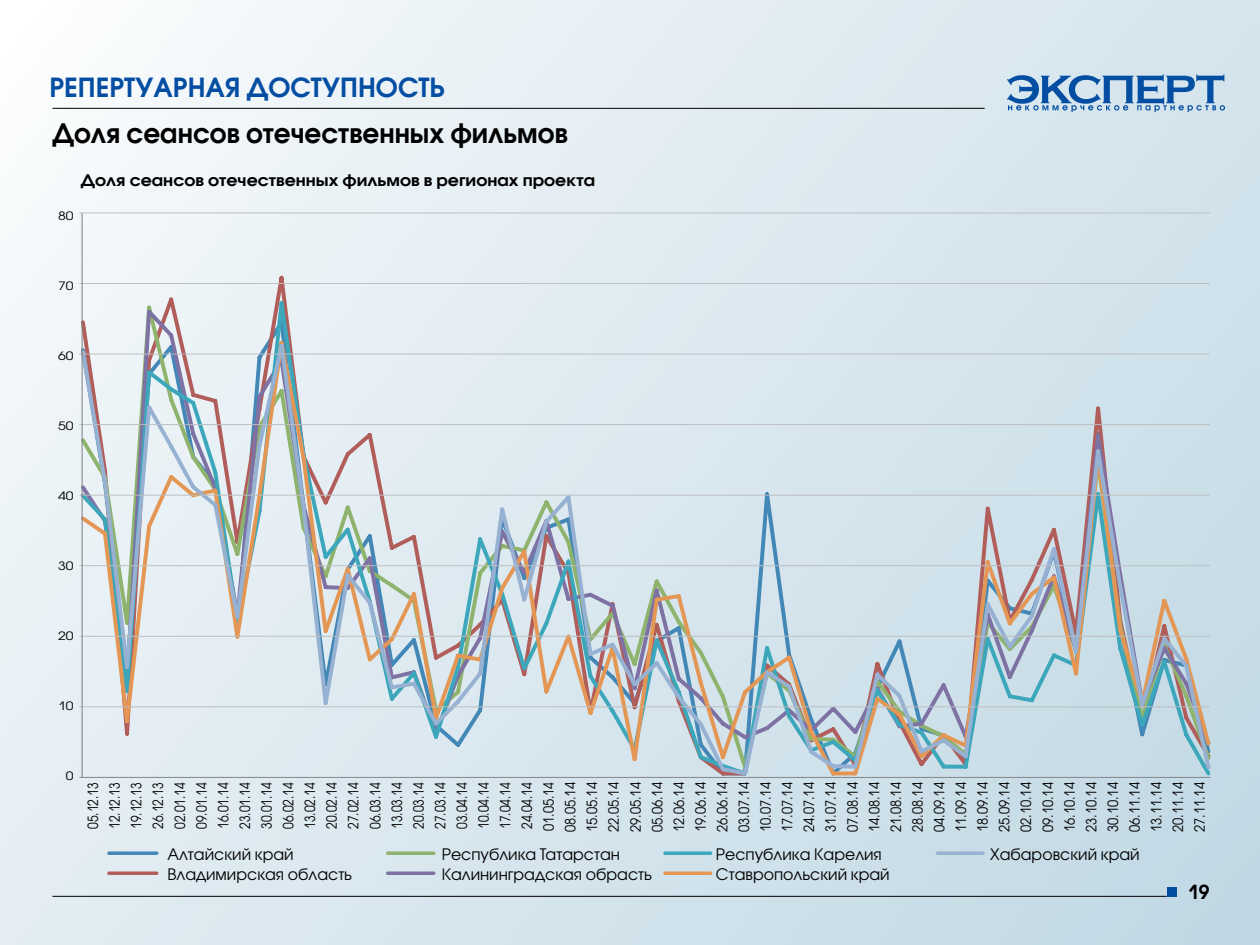
<style>
.page{position:relative;width:1260px;height:945px;background:#fff}
.page>*{position:absolute;margin:0;border:0;box-sizing:border-box;transform-origin:0 0}
.t1{font:700 26.6px "Avant Garde Gothic Cyr";color:#000}
.t2{font:700 26.25px "Avant Garde Gothic Cyr";color:#034ea2}
.t3{font:700 19.25px "Avant Garde Gothic Cyr";color:#000}
.t4{font:15.75px/20.1px "Avant Garde Gothic Cyr";color:#000}
.t5{font:700 15.75px "Avant Garde Gothic Cyr";color:#000;scale:1.1 1}
.t6{font:14px/21.7px "Avant Garde Gothic Cyr";color:#000;text-align:justify;scale:.85 1}
.t7{font:11.55px "Avant Garde Gothic Cyr";color:#000;scale:1.22 1}
</style>
<div class="page">
<div style="left:0;top:0;width:1260px;height:945px;background:linear-gradient(to right,#f0f6f9,#cbdee8)"></div>
<hr style="left:52px;top:108px;width:933px;height:1px;background:#000">
<hr style="left:52px;top:896px;width:1115px;height:1px;background:#000">
<div style="left:1167px;top:887px;width:10px;height:10px;background:#034ea2"></div>
<svg style="left:1007px;top:74px;width:218px;height:38px;background:#86acd0"></svg>
<svg style="left:109px;top:851px;width:48px;height:4px"></svg>
<svg style="left:388px;top:851px;width:46px;height:4px"></svg>
<svg style="left:665px;top:851px;width:46px;height:4px"></svg>
<svg style="left:937px;top:851px;width:46px;height:4px"></svg>
<svg style="left:109px;top:871px;width:48px;height:4px"></svg>
<svg style="left:388px;top:871px;width:46px;height:4px"></svg>
<svg style="left:665px;top:871px;width:46px;height:4px"></svg>
<svg style="left:78px;top:273px;width:1136px;height:26px;background:#dfeaf0"></svg>
<svg style="left:77px;top:299px;width:1137px;height:480px;background:#dbe7ed"></svg>
<svg style="left:78px;top:341px;width:1135px;height:437px;background:#cedbe1"></svg>
<hr style="left:79px;top:707px;width:1131px;height:1px;background:#bcbec0">
<hr style="left:79px;top:213px;width:1131px;height:1px;background:#bcbec0">
<hr style="left:79px;top:283px;width:1131px;height:1px;background:#bcbec0">
<hr style="left:79px;top:354px;width:1131px;height:1px;background:#bcbec0">
<hr style="left:79px;top:424px;width:1131px;height:1px;background:#bcbec0">
<hr style="left:79px;top:495px;width:1131px;height:1px;background:#bcbec0">
<hr style="left:79px;top:565px;width:1131px;height:1px;background:#bcbec0">
<hr style="left:79px;top:636px;width:1131px;height:1px;background:#bcbec0">
<hr style="left:82px;top:213px;width:1px;height:564px;background:#808285">
<hr style="left:79px;top:777px;width:1131px;height:1px;background:#808285">
<h2 class="t2" style="left:50px;top:72px;width:397px">Репертуарная доступность</h2>
<h1 class="t1" style="left:52px;top:117px;width:517px">Доля сеансов отечественных фильмов</h1>
<p class="t5" style="left:81px;top:171px;width:469px">Доля сеансов отечественных фильмов в регионах проекта</p>
<p class="t7" style="left:58px;top:209px;width:14px">80</p>
<p class="t7" style="left:58px;top:279px;width:14px">70</p>
<p class="t7" style="left:58px;top:349px;width:14px">60</p>
<p class="t7" style="left:58px;top:419px;width:14px">50</p>
<p class="t7" style="left:58px;top:489px;width:14px">40</p>
<p class="t7" style="left:58px;top:559px;width:14px">30</p>
<p class="t7" style="left:58px;top:629px;width:14px">20</p>
<p class="t7" style="left:58px;top:699px;width:14px">10</p>
<p class="t7" style="left:66px;top:769px;width:8px">0</p>
<p class="t6" style="left:82px;top:832px;width:60px;rotate:-90deg">05.12.13<br>12.12.13<br>19.12.13<br>26.12.13<br>02.01.14<br>09.01.14<br>16.01.14<br>23.01.14<br>30.01.14<br>06.02.14<br>13.02.14<br>20.02.14<br>27.02.14<br>06.03.14<br>13.03.14<br>20.03.14<br>27.03.14<br>03.04.14<br>10.04.14<br>17.04.14<br>24.04.14<br>01.05.14<br>08.05.14<br>15.05.14<br>22.05.14<br>29.05.14<br>05.06.14<br>12.06.14<br>19.06.14<br>26.06.14<br>03.07.14<br>10.07.14<br>17.07.14<br>24.07.14<br>31.07.14<br>07.08.14<br>14.08.14<br>21.08.14<br>28.08.14<br>04.09.14<br>11.09.14<br>18.09.14<br>25.09.14<br>02.10.14<br>09.10.14<br>16.10.14<br>23.10.14<br>30.10.14<br>06.11.14<br>13.11.14<br>20.11.14<br>27.11.14</p>
<p class="t4" style="left:167px;top:844px;width:186px">Алтайский край<br>Владимирская область</p>
<p class="t4" style="left:442px;top:844px;width:212px">Республика Татарстан<br>Калининградская обрасть</p>
<p class="t4" style="left:716px;top:844px;width:175px">Республика Карелия<br>Ставропольский край</p>
<p class="t4" style="left:990px;top:844px;width:151px">Хабаровский край</p>
<h3 class="t3" style="left:1188px;top:881px;width:23px">19</h3>
</div>
